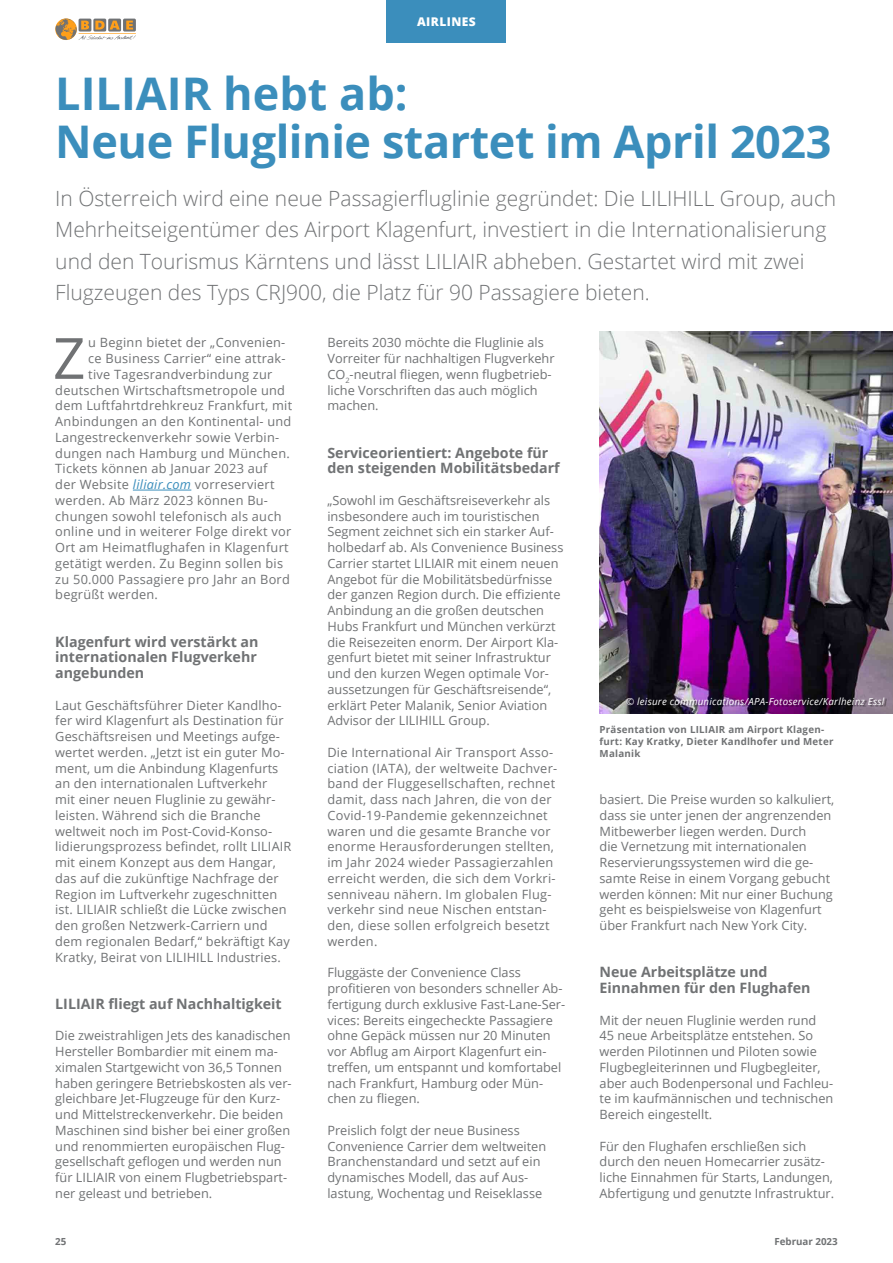
<style>
.page{position:relative;width:893px;height:1263px;background:#fff}
.page>*{position:absolute;margin:0;border:0;box-sizing:border-box;transform-origin:0 0}
.t1{font:56.85px "Open Sans";color:#707274}
.t2{font:700 45px/48px "Open Sans";letter-spacing:-.01em;color:#3b8ebc}
.t3{font:300 21px/31.5px "Open Sans";color:#707274}
.t4{font:700 14.25px/15.8px "Open Sans";color:#707274}
.t5{font:12.75px/15.8px "Open Sans";color:#707274}
.t6{font:12.75px/15.8px "Open Sans";letter-spacing:.02em;color:#707274}
.t7{font:800 12px "Open Sans";letter-spacing:.035em;color:#fff}
.t8{font:700 9.75px/11.7px "Open Sans";letter-spacing:.025em;color:#707274}
.t9{font:italic 9.75px "Open Sans";letter-spacing:.025em;color:#fff}
.t10{font:700 9.75px "Open Sans";color:#707274}
.s1{font-style:italic;color:#3b8ebc}
</style>
<div class="page">
<svg style="left:55px;top:19px;width:81px;height:21px"></svg>
<div style="left:387px;top:0;width:119px;height:43px;background:#3b8ebc"></div>
<hr style="left:133px;top:490px;width:58px;height:1px;background:#3b8ebc">
<img style="left:600px;top:332px;width:293px;height:382px">
<div style="left:627px;top:698px;width:260px;height:9px;background:#000;opacity:.5"></div>
<p class="t7" style="left:417px;top:12px;width:60px">AIRLINES</p>
<h2 class="t2" style="left:55px;top:69px;width:778px">LILIAIR hebt ab:<br>Neue Fluglinie startet im April 2023</h2>
<p class="t3" style="left:55px;top:182px;width:783px">In Österreich wird eine neue Passagierfluglinie gegründet: Die LILIHILL Group, auch Mehrheitseigentümer des Airport Klagenfurt, investiert in die Internationalisierung und den Tourismus Kärntens und lässt LILIAIR abheben. Gestartet wird mit zwei Flugzeugen des Typs CRJ900, die Platz für 90 Passagiere bieten.</p>
<h1 class="t1" style="left:53px;top:319px;width:34px">Z</h1>
<p class="t6" style="left:88px;top:334px;width:198px">u Beginn bietet der „Convenien-</p>
<p class="t6" style="left:88px;top:350px;width:199px">ce Business Carrier“ eine attrak-</p>
<p class="t6" style="left:88px;top:366px;width:186px">tive Tagesrandverbindung zur</p>
<p class="t6" style="left:55px;top:382px;width:231px">deutschen Wirtschaftsmetropole und</p>
<p class="t6" style="left:55px;top:397px;width:238px">dem Luftfahrtdrehkreuz Frankfurt, mit</p>
<p class="t6" style="left:55px;top:413px;width:238px">Anbindungen an den Kontinental- und</p>
<p class="t6" style="left:55px;top:429px;width:226px">Langestreckenverkehr sowie Verbin-</p>
<p class="t6" style="left:55px;top:445px;width:236px">dungen nach Hamburg und München.</p>
<p class="t6" style="left:55px;top:460px;width:214px">Tickets können ab Januar 2023 auf</p>
<p class="t6" style="left:55px;top:476px;width:221px">der Website <span class="s1">liliair.com</span> vorreserviert</p>
<p class="t6" style="left:55px;top:492px;width:214px">werden. Ab März 2023 können Bu-</p>
<p class="t6" style="left:55px;top:508px;width:228px">chungen sowohl telefonisch als auch</p>
<p class="t6" style="left:55px;top:523px;width:238px">online und in weiterer Folge direkt vor</p>
<p class="t6" style="left:55px;top:539px;width:235px">Ort am Heimatflughafen in Klagenfurt</p>
<p class="t6" style="left:55px;top:555px;width:229px">getätigt werden. Zu Beginn sollen bis</p>
<p class="t6" style="left:55px;top:571px;width:236px">zu 50.000 Passagiere pro Jahr an Bord</p>
<p class="t6" style="left:55px;top:586px;width:104px">begrüßt werden.</p>
<p class="t4" style="left:55px;top:633px;width:205px;text-align:justify">Klagenfurt wird verstärkt an internationalen Flugverkehr angebunden</p>
<p class="t5" style="left:55px;top:697px;width:238px">Laut Geschäftsführer Dieter Kandlho&shy;fer wird Klagenfurt als Destination für Geschäftsreisen und Meetings aufge&shy;wertet werden. „Jetzt ist ein guter Mo&shy;ment, um die Anbindung Klagenfurts an den internationalen Luftverkehr<br>mit einer neuen Fluglinie zu gewähr&shy;leisten. Während sich die Branche weltweit noch im Post-Covid-Konso&shy;lidierungsprozess befindet, rollt LILIAIR mit einem Konzept aus dem Hangar, das auf die zukünftige Nachfrage der Region im Luftverkehr zugeschnitten ist. LILIAIR schließt die Lücke zwischen den großen Netzwerk-Carriern und dem regionalen Bedarf,“ bekräftigt Kay Kratky, Beirat von LILIHILL Industries.</p>
<p class="t4" style="left:55px;top:995px;width:228px">LILIAIR fliegt auf Nachhaltigkeit</p>
<p class="t5" style="left:55px;top:1027px;width:238px">Die zweistrahligen Jets des kanadischen Hersteller Bombardier mit einem ma&shy;ximalen Startgewicht von 36,5 Tonnen haben geringere Betriebskosten als ver&shy;gleichbare Jet-Flugzeuge für den Kurz&shy;und Mittelstreckenverkehr. Die beiden Maschinen sind bisher bei einer großen und renommierten europäischen Flug&shy;gesellschaft geflogen und werden nun für LILIAIR von einem Flugbetriebspart&shy;ner geleast und betrieben.</p>
<p class="t5" style="left:327px;top:334px;width:229px">Bereits 2030 möchte die Fluglinie als Vorreiter für nachhaltigen Flugverkehr CO<sub>2</sub>-neutral fliegen, wenn flugbetrieb&shy;liche Vorschriften das auch möglich machen.</p>
<p class="t4" style="left:327px;top:444px;width:234px">Serviceorientiert: Angebote für den steigenden Mobilitätsbedarf</p>
<p class="t5" style="left:327px;top:492px;width:238px">„Sowohl im Geschäftsreiseverkehr als insbesondere auch im touristischen Segment zeichnet sich ein starker Auf&shy;holbedarf ab. Als Convenience Business Carrier startet LILIAIR mit einem neuen Angebot für die Mobilitätsbedürfnisse der ganzen Region durch. Die effiziente Anbindung an die großen deutschen Hubs Frankfurt und München verkürzt die Reisezeiten enorm. Der Airport Kla&shy;genfurt bietet mit seiner Infrastruktur und den kurzen Wegen optimale Vor&shy;aussetzungen für Geschäftsreisende“, erklärt Peter Malanik, Senior Aviation Advisor der LILIHILL Group.</p>
<p class="t6" style="left:327px;top:744px;width:231px">Die International Air Transport Asso&shy;ciation (IATA), der weltweite Dachver&shy;band der Fluggesellschaften, rechnet damit, dass nach Jahren, die von der Covid-19-Pandemie gekennzeichnet waren und die gesamte Branche vor enorme Herausforderungen stellten, im Jahr 2024 wieder Passagierzahlen erreicht werden, die sich dem Vorkri&shy;senniveau nähern. Im globalen Flug&shy;verkehr sind neue Nischen entstan&shy;den, diese sollen erfolgreich besetzt werden.</p>
<p class="t5" style="left:327px;top:964px;width:239px">Fluggäste der Convenience Class profitieren von besonders schneller Ab&shy;fertigung durch exklusive Fast-Lane-Ser&shy;vices: Bereits eingecheckte Passagiere ohne Gepäck müssen nur 20 Minuten vor Abflug am Airport Klagenfurt ein&shy;treffen, um entspannt und komfortabel nach Frankfurt, Hamburg oder Mün&shy;chen zu fliegen.</p>
<p class="t5" style="left:327px;top:1122px;width:220px">Preislich folgt der neue Business Convenience Carrier dem weltweiten Branchenstandard und setzt auf ein dynamisches Modell, das auf Aus&shy;lastung, Wochentag und Reiseklasse</p>
<p class="t9" style="left:626px;top:695px;width:260px">© leisure communications/APA-Fotoservice/Karlheinz Essl</p>
<p class="t8" style="left:600px;top:724px;width:235px">Präsentation von LILIAIR am Airport Klagen&shy;furt: Kay Kratky, Dieter Kandlhofer und Meter<br>Malanik</p>
<p class="t5" style="left:600px;top:791px;width:236px">basiert. Die Preise wurden so kalkuliert, dass sie unter jenen der angrenzenden Mitbewerber liegen werden. Durch<br>die Vernetzung mit internationalen Reservierungssystemen wird die ge&shy;samte Reise in einem Vorgang gebucht werden können: Mit nur einer Buchung geht es beispielsweise von Klagenfurt über Frankfurt nach New York City.</p>
<p class="t4" style="left:600px;top:964px;width:212px">Neue Arbeitsplätze und<br>Einnahmen für den Flughafen</p>
<p class="t5" style="left:600px;top:1012px;width:235px">Mit der neuen Fluglinie werden rund 45 neue Arbeitsplätze entstehen. So werden Pilotinnen und Piloten sowie Flugbegleiterinnen und Flugbegleiter, aber auch Bodenpersonal und Fachleu&shy;te im kaufmännischen und technischen Bereich eingestellt.</p>
<p class="t5" style="left:600px;top:1138px;width:236px">Für den Flughafen erschließen sich durch den neuen Homecarrier zusätz&shy;liche Einnahmen für Starts, Landungen, Abfertigung und genutzte Infrastruktur.</p>
<p class="t8" style="left:55px;top:1236px;width:13px">25</p>
<p class="t10" style="left:774px;top:1235px;width:65px">Februar 2023</p>
</div>
